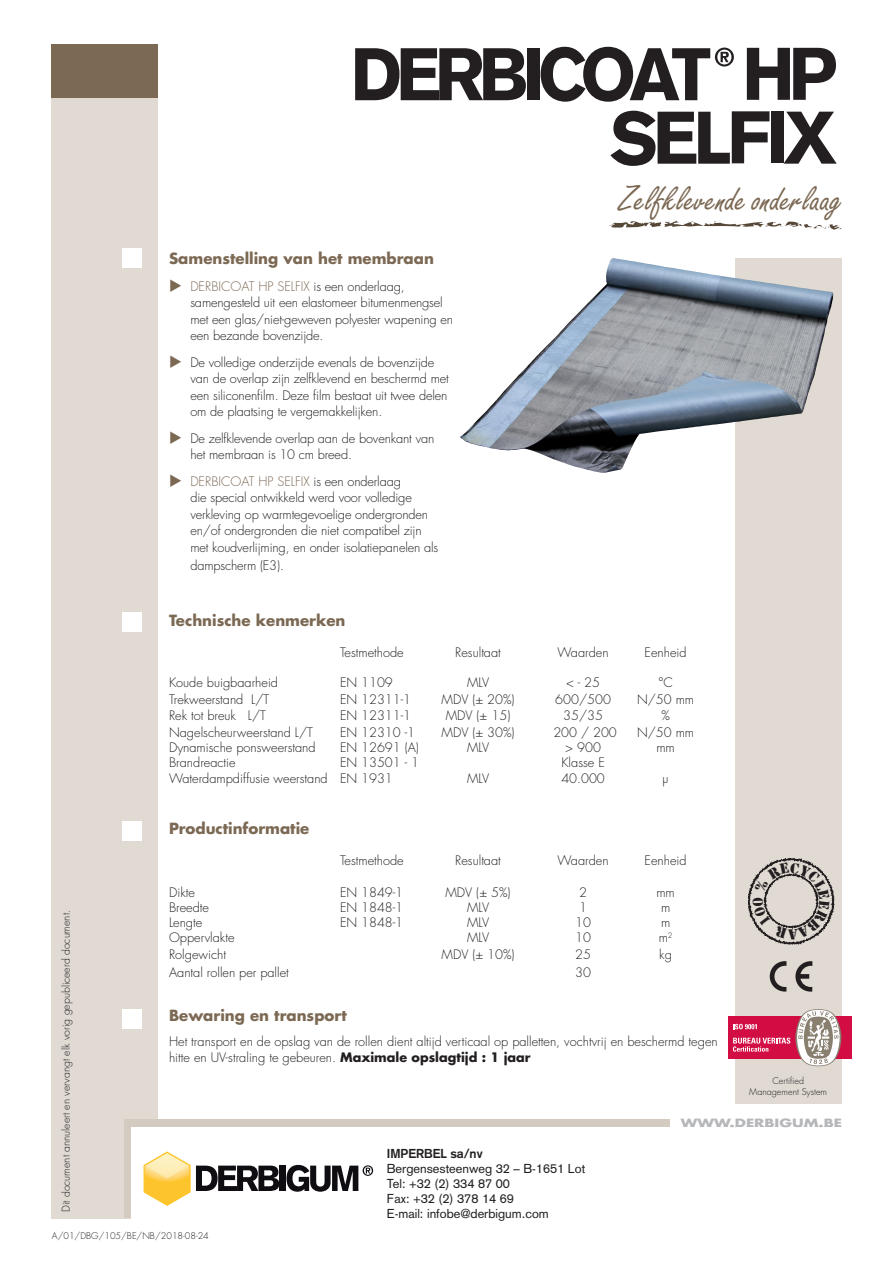
<style>
.page{position:relative;width:893px;height:1263px;background:#fff}
.page>*{position:absolute;margin:0;border:0;box-sizing:border-box;transform-origin:0 0}
.t1{font:36px "Freestyle Script";color:#7c6954}
.t2{font:700 15px "Futura";color:#7c6954}
.t3{font:300 12.75px/16.5px "Futura";color:#231f20}
.t4{font:12.75px/15px "Akzidenz Grotesk";color:#231f20}
.t5{font:700 12.75px "Akzidenz Grotesk";color:#231f20}
.t6{font:700 11.1px "Futura";color:#b6b7bb;scale:1.35 1}
.t7{font:300 10.5px "Futura";color:#231f20}
.t8{font:300 9px/10.8px "Futura";color:#231f20;text-align:center}
.s1{color:#7c6954}
.s2{font-weight:700}
</style>
<div class="page">
<div style="left:51px;top:46px;width:106px;height:1172px;background:#e0dad3"></div>
<div style="left:51px;top:45px;width:106px;height:53px;background:#7c6954"></div>
<div style="left:124px;top:1119px;width:546px;height:99px;background:#d4cbc0"></div>
<div style="left:131px;top:1127px;width:728px;height:132px;background:#fff"></div>
<div style="left:736px;top:259px;width:106px;height:845px;background:#e0dad3"></div>
<svg style="left:355px;top:48px;width:171px;height:52px"></svg>
<div style="left:527px;top:48px;width:12px;height:52px;background:#231f20"></div>
<div style="left:772px;top:111px;width:12px;height:52px;background:#231f20"></div>
<svg style="left:783px;top:112px;width:54px;height:52px"></svg>
<svg style="left:747px;top:48px;width:89px;height:52px"></svg>
<svg style="left:610px;top:111px;width:159px;height:55px"></svg>
<svg style="left:541px;top:47px;width:193px;height:55px"></svg>
<div style="left:728px;top:1016px;width:124px;height:43px;background:#d20d44"></div>
<svg style="left:733px;top:1009px;width:108px;height:57px"></svg>
<svg style="left:795px;top:961px;width:17px;height:30px"></svg>
<svg style="left:770px;top:961px;width:16px;height:30px"></svg>
<svg style="left:144px;top:1151px;width:135px;height:55px"></svg>
<div style="left:280px;top:1165px;width:6px;height:26px;background:#0f0c12"></div>
<svg style="left:286px;top:1165px;width:87px;height:27px"></svg>
<svg style="left:609px;top:220px;width:233px;height:10px"></svg>
<div style="left:123px;top:248px;width:19px;height:20px;background:#fff"></div>
<div style="left:123px;top:612px;width:19px;height:20px;background:#fff"></div>
<div style="left:123px;top:821px;width:19px;height:20px;background:#fff"></div>
<div style="left:123px;top:1009px;width:19px;height:20px;background:#fff"></div>
<img style="left:460px;top:258px;width:296px;height:215px">
<svg style="left:748px;top:858px;width:86px;height:86px"></svg>
<p class="t7" style="left:59px;top:1212px;width:303px;rotate:-90deg">Dit document annuleert en vervangt elk vorig gepubliceerd document.</p>
<p class="t2" style="left:169px;top:248px;width:266px">Samenstelling van het membraan</p>
<p class="t3" style="left:190px;top:278px;width:264px;text-indent:-21px"><span class="s1">◆ DERBICOAT HP SELFIX</span> is een onderlaag, samengesteld uit een elastomeer bitumenmengsel met een glas/niet-geweven polyester wapening en een bezande bovenzijde.</p>
<p class="t3" style="left:190px;top:354px;width:260px;text-indent:-21px"><span class="s1">◆</span> De volledige onderzijde evenals de bovenzijde van de overlap zijn zelfklevend en beschermd met een siliconenfilm. Deze film bestaat uit twee delen om de plaatsing te vergemakkelijken.</p>
<p class="t3" style="left:190px;top:430px;width:245px;text-indent:-21px"><span class="s1">◆</span> De zelfklevende overlap aan de bovenkant van het membraan is 10 cm breed.</p>
<p class="t3" style="left:190px;top:473px;width:249px;text-indent:-21px"><span class="s1">◆ DERBICOAT HP SELFIX</span> is een onderlaag<br>die special ontwikkeld werd voor volledige verkleving op warmtegevoelige ondergronden en/of ondergronden die niet compatibel zijn met koudverlijming, en onder isolatiepanelen als</p>
<p class="t3" style="left:190px;top:557px;width:95px">dampscherm (E3).</p>
<h1 class="t1" style="left:619px;top:178px;width:223px">Zelfklevende onderlaag</h1>
<p class="t2" style="left:169px;top:610px;width:178px">Technische kenmerken</p>
<p class="t3" style="left:340px;top:644px;width:65px">Testmethode</p>
<p class="t3" style="left:455px;top:644px;width:47px">Resultaat</p>
<p class="t3" style="left:558px;top:644px;width:53px">Waarden</p>
<p class="t3" style="left:645px;top:644px;width:44px">Eenheid</p>
<p class="t3" style="left:169px;top:675px;width:111px">Koude buigbaarheid</p>
<p class="t3" style="left:340px;top:675px;width:54px">EN 1109</p>
<p class="t3" style="left:467px;top:675px;width:24px">MLV</p>
<p class="t3" style="left:566px;top:675px;width:36px">&lt; - 25</p>
<p class="t3" style="left:658px;top:675px;width:16px">°C</p>
<p class="t3" style="left:169px;top:691px;width:102px">Trekweerstand L/T</p>
<p class="t3" style="left:340px;top:691px;width:73px">EN 12311-1</p>
<p class="t3" style="left:442px;top:691px;width:75px">MDV (± 20%)</p>
<p class="t3" style="left:555px;top:691px;width:57px">600/500</p>
<p class="t3" style="left:637px;top:691px;width:59px">N/50 mm</p>
<p class="t3" style="left:169px;top:708px;width:98px">Rek tot breuk L/T</p>
<p class="t3" style="left:340px;top:708px;width:73px">EN 12311-1</p>
<p class="t3" style="left:446px;top:708px;width:66px">MDV (± 15)</p>
<p class="t3" style="left:563px;top:708px;width:41px">35/35</p>
<p class="t3" style="left:661px;top:708px;width:10px">%</p>
<p class="t3" style="left:169px;top:724px;width:145px">Nagelscheurweerstand L/T</p>
<p class="t3" style="left:340px;top:724px;width:76px">EN 12310 -1</p>
<p class="t3" style="left:442px;top:724px;width:75px">MDV (± 30%)</p>
<p class="t3" style="left:553px;top:724px;width:65px">200 / 200</p>
<p class="t3" style="left:637px;top:724px;width:59px">N/50 mm</p>
<p class="t3" style="left:169px;top:739px;width:148px">Dynamische ponsweerstand</p>
<p class="t3" style="left:340px;top:739px;width:80px">EN 12691 (A)</p>
<p class="t3" style="left:467px;top:739px;width:24px">MLV</p>
<p class="t3" style="left:565px;top:739px;width:37px">&gt; 900</p>
<p class="t3" style="left:656px;top:739px;width:20px">mm</p>
<p class="t3" style="left:169px;top:755px;width:68px">Brandreactie</p>
<p class="t3" style="left:340px;top:755px;width:80px">EN 13501 - 1</p>
<p class="t3" style="left:561px;top:755px;width:45px">Klasse E</p>
<p class="t3" style="left:169px;top:770px;width:225px">Waterdampdiffusie weerstand EN 1931</p>
<p class="t3" style="left:467px;top:770px;width:24px">MLV</p>
<p class="t3" style="left:561px;top:770px;width:45px">40.000</p>
<p class="t3" style="left:663px;top:770px;width:8px">µ</p>
<p class="t2" style="left:169px;top:818px;width:142px">Productinformatie</p>
<p class="t3" style="left:340px;top:852px;width:65px">Testmethode</p>
<p class="t3" style="left:455px;top:852px;width:47px">Resultaat</p>
<p class="t3" style="left:558px;top:852px;width:53px">Waarden</p>
<p class="t3" style="left:645px;top:852px;width:44px">Eenheid</p>
<p class="t3" style="left:169px;top:884px;width:27px">Dikte</p>
<p class="t3" style="left:340px;top:884px;width:65px">EN 1849-1</p>
<p class="t3" style="left:445px;top:884px;width:67px">MDV (± 5%)</p>
<p class="t3" style="left:579px;top:884px;width:9px">2</p>
<p class="t3" style="left:656px;top:884px;width:20px">mm</p>
<p class="t3" style="left:169px;top:899px;width:42px">Breedte</p>
<p class="t3" style="left:340px;top:899px;width:65px">EN 1848-1</p>
<p class="t3" style="left:467px;top:899px;width:24px">MLV</p>
<p class="t3" style="left:579px;top:899px;width:9px">1</p>
<p class="t3" style="left:661px;top:899px;width:11px">m</p>
<p class="t3" style="left:169px;top:914px;width:35px">Lengte</p>
<p class="t3" style="left:340px;top:914px;width:65px">EN 1848-1</p>
<p class="t3" style="left:467px;top:914px;width:24px">MLV</p>
<p class="t3" style="left:575px;top:914px;width:17px">10</p>
<p class="t3" style="left:661px;top:914px;width:11px">m</p>
<p class="t3" style="left:169px;top:930px;width:67px">Oppervlakte</p>
<p class="t3" style="left:467px;top:930px;width:24px">MLV</p>
<p class="t3" style="left:575px;top:930px;width:17px">10</p>
<p class="t3" style="left:659px;top:930px;width:15px">m<sup>2</sup></p>
<p class="t3" style="left:169px;top:946px;width:59px">Rolgewicht</p>
<p class="t3" style="left:442px;top:946px;width:75px">MDV (± 10%)</p>
<p class="t3" style="left:575px;top:946px;width:17px">25</p>
<p class="t3" style="left:659px;top:946px;width:14px">kg</p>
<p class="t3" style="left:169px;top:964px;width:121px">Aantal rollen per pallet</p>
<p class="t3" style="left:575px;top:964px;width:17px">30</p>
<p class="t2" style="left:169px;top:1005px;width:179px">Bewaring en transport</p>
<p class="t3" style="left:169px;top:1033px;width:550px">Het transport en de opslag van de rollen dient altijd verticaal op palletten, vochtvrij en beschermd tegen hitte en UV-straling te gebeuren. <span class="s2">Maximale opslagtijd : 1 jaar</span></p>
<p class="t8" style="left:749px;top:1075px;width:79px">Certified<br>Management System</p>
<p class="t5" style="left:387px;top:1146px;width:97px">IMPERBEL sa/nv</p>
<p class="t4" style="left:387px;top:1161px;width:200px">Bergensesteenweg 32 – B-1651 Lot<br>Tel: +32 (2) 334 87 00<br>Fax: +32 (2) 378 14 69<br>E-mail: infobe@derbigum.com</p>
<p class="t6" style="left:681px;top:1115px;width:121px">WWW.DERBIGUM.BE</p>
<p class="t8" style="left:52px;top:1230px;width:158px">A/01/DBG/105/BE/NB/2018-08-24</p>
</div>
